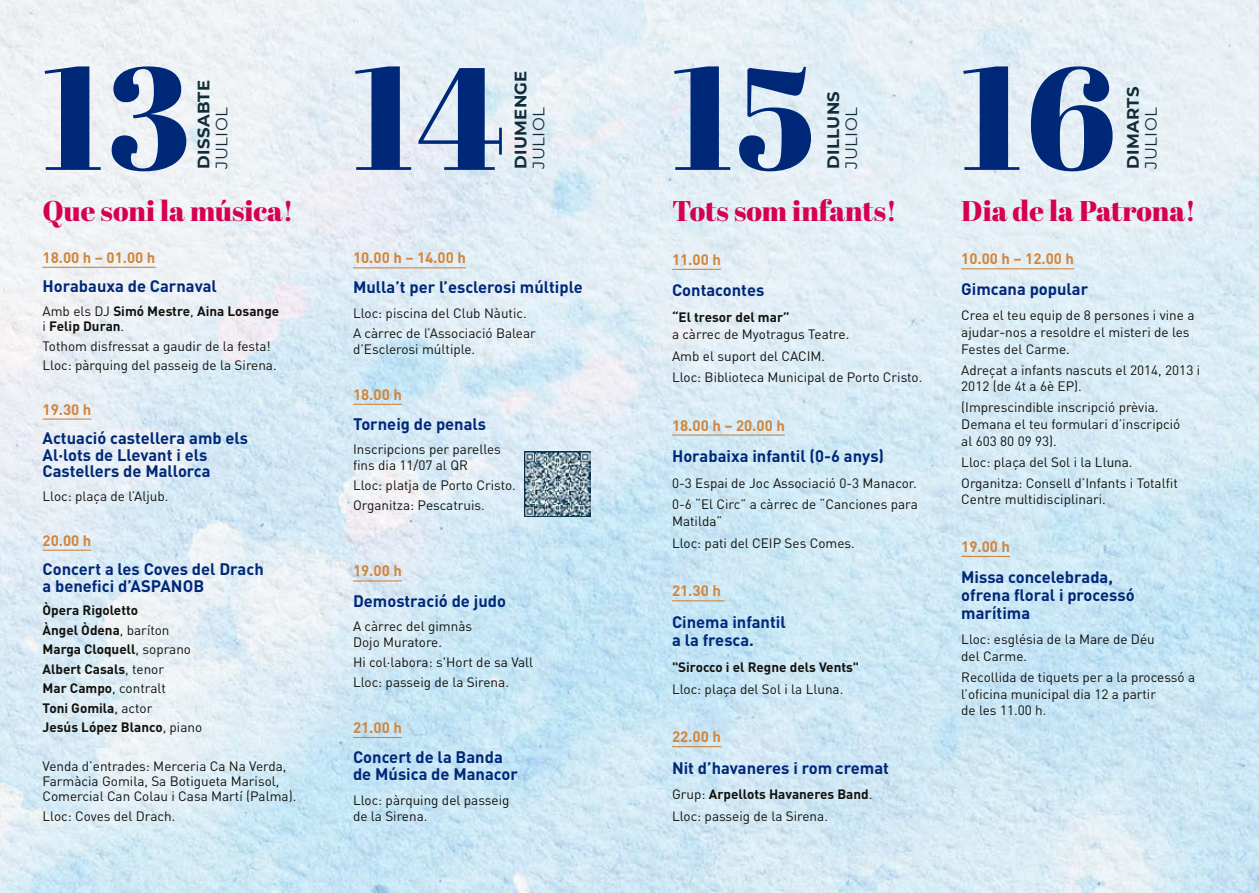
<style>
.page{position:relative;width:1259px;height:893px;background:#fff}
.page>*{position:absolute;margin:0;border:0;box-sizing:border-box;transform-origin:0 0}
.t1{font:145.5px "Abril Fatface";letter-spacing:.02em;color:#002879}
.t2{font:28.5px "Abril Fatface";color:#d50050}
.t3{font:700 16.5px/16.6px "DIN";color:#002879}
.t4{font:700 16.5px "Montserrat";letter-spacing:.02em;color:#112d3a}
.t5{font:16.5px "Montserrat";letter-spacing:.02em;color:#112d3a}
.t6{font:700 15px "DIN";color:#d2853b}
.t7{font:13.5px/16.6px "DIN";color:#12120d}
.t8{font:700 13.5px/19.5px "DIN";color:#12120d}
.s1{font-weight:400}
.s2{font-weight:700}
</style>
<div class="page">
<img style="left:0;top:0;width:1259px;height:893px">
<hr style="left:961px;top:268px;width:113px;height:1px;background:#d2853b">
<hr style="left:961px;top:556px;width:49px;height:1px;background:#d2853b">
<hr style="left:353px;top:267px;width:113px;height:1px;background:#d2853b">
<hr style="left:353px;top:404px;width:49px;height:1px;background:#d2853b">
<hr style="left:353px;top:580px;width:49px;height:1px;background:#d2853b">
<hr style="left:353px;top:737px;width:49px;height:1px;background:#d2853b">
<hr style="left:672px;top:269px;width:49px;height:1px;background:#d2853b">
<hr style="left:672px;top:434px;width:113px;height:2px;background:#d2853b">
<hr style="left:672px;top:600px;width:52px;height:1px;background:#d2853b">
<hr style="left:672px;top:746px;width:49px;height:1px;background:#d2853b">
<hr style="left:43px;top:267px;width:112px;height:1px;background:#d2853b">
<hr style="left:43px;top:418px;width:48px;height:2px;background:#d2853b">
<hr style="left:43px;top:550px;width:48px;height:1px;background:#d2853b">
<img style="left:524px;top:451px;width:66px;height:66px">
<h1 class="t1" style="left:43px;top:16px;width:150px">13</h1>
<p class="t4" style="left:192px;top:169px;width:90px;rotate:-90deg">DISSABTE</p>
<p class="t5" style="left:210px;top:169px;width:63px;rotate:-90deg">JULIOL</p>
<h2 class="t2" style="left:43px;top:190px;width:252px">Que soni la música!</h2>
<p class="t6" style="left:43px;top:248px;width:114px">18.00 h – 01.00 h</p>
<p class="t3" style="left:43px;top:277px;width:176px">Horabauxa de Carnaval</p>
<p class="t8" style="left:43px;top:303px;width:238px;line-height:15.1px"><span class="s1">Amb els DJ</span> Simó Mestre<span class="s1">,</span> Aina Losange <span class="s1">i</span> Felip Duran<span class="s1">.</span></p>
<p class="t7" style="left:43px;top:336px;width:236px;line-height:19.5px">Tothom disfressat a gaudir de la festa!<br>Lloc: pàrquing del passeig de la Sirena.</p>
<p class="t6" style="left:43px;top:399px;width:50px">19.30 h</p>
<p class="t3" style="left:43px;top:429px;width:207px">Actuació castellera amb els<br>Al·lots de Llevant i els<br>Castellers de Mallorca</p>
<p class="t7" style="left:43px;top:488px;width:127px">Lloc: plaça de l’Aljub.</p>
<p class="t6" style="left:43px;top:530px;width:50px">20.00 h</p>
<p class="t3" style="left:43px;top:560px;width:223px">Concert a les Coves del Drach a benefici d’ASPANOB</p>
<p class="t8" style="left:43px;top:600px;width:161px">Òpera Rigoletto<br>Àngel Òdena<span class="s1">, baríton<br></span>Marga Cloquell<span class="s1">, soprano<br></span>Albert Casals<span class="s1">, tenor<br></span>Mar Campo<span class="s1">, contralt<br></span>Toni Gomila<span class="s1">, actor<br></span>Jesús López Blanco<span class="s1">, piano</span></p>
<p class="t7" style="left:43px;top:758px;width:255px;line-height:15.1px">Venda d’entrades: Merceria Ca Na Verda,<br>Farmàcia Gomila, Sa Botigueta Marisol,<br>Comercial Can Colau i Casa Martí (Palma).</p>
<p class="t7" style="left:43px;top:807px;width:134px">Lloc: Coves del Drach.</p>
<h1 class="t1" style="left:353px;top:16px;width:154px">14</h1>
<p class="t4" style="left:508px;top:169px;width:100px;rotate:-90deg">DIUMENGE</p>
<p class="t5" style="left:527px;top:169px;width:63px;rotate:-90deg">JULIOL</p>
<p class="t6" style="left:353px;top:248px;width:114px">10.00 h – 14.00 h</p>
<p class="t3" style="left:353px;top:278px;width:231px">Mulla’t per l’esclerosi múltiple</p>
<p class="t7" style="left:353px;top:303px;width:184px;line-height:20.1px">Lloc: piscina del Club Nàutic.<br>A càrrec de l’Associació Balear</p>
<p class="t7" style="left:353px;top:340px;width:124px">d’Esclerosi múltiple.</p>
<p class="t6" style="left:353px;top:385px;width:50px">18.00 h</p>
<p class="t3" style="left:353px;top:415px;width:135px">Torneig de penals</p>
<p class="t7" style="left:353px;top:441px;width:149px;line-height:15.9px">Inscripcions per parelles fins dia 11/07 al QR</p>
<p class="t7" style="left:353px;top:475px;width:164px;line-height:20.1px">Lloc: platja de Porto Cristo.<br>Organitza: Pescatruis.</p>
<p class="t6" style="left:353px;top:561px;width:50px">19.00 h</p>
<p class="t3" style="left:353px;top:592px;width:154px">Demostració de judo</p>
<p class="t7" style="left:353px;top:618px;width:121px;line-height:15.9px">A càrrec del gimnàs<br>Dojo Muratore.</p>
<p class="t7" style="left:353px;top:652px;width:182px;line-height:20.1px">Hi col·labora: s'Hort de sa Vall<br>Lloc: passeig de la Sirena.</p>
<p class="t6" style="left:353px;top:718px;width:50px">21.00 h</p>
<p class="t3" style="left:353px;top:748px;width:166px;line-height:17.4px">Concert de la Banda de Música de Manacor</p>
<p class="t7" style="left:353px;top:792px;width:158px;line-height:15.9px">Lloc: pàrquing del passeig de la Sirena.</p>
<h1 class="t1" style="left:672px;top:16px;width:145px">15</h1>
<p class="t4" style="left:821px;top:169px;width:79px;rotate:-90deg">DILLUNS</p>
<p class="t5" style="left:840px;top:169px;width:63px;rotate:-90deg">JULIOL</p>
<h2 class="t2" style="left:672px;top:190px;width:226px">Tots som infants!</h2>
<p class="t6" style="left:672px;top:250px;width:50px">11.00 h</p>
<p class="t3" style="left:672px;top:281px;width:94px">Contacontes</p>
<p class="t8" style="left:672px;top:307px;width:119px">“El tresor del mar”</p>
<p class="t7" style="left:672px;top:323px;width:252px;line-height:21.5px">a càrrec de Myotragus Teatre.<br>Amb el suport del CACIM.<br>Lloc: Biblioteca Municipal de Porto Cristo.</p>
<p class="t6" style="left:672px;top:415px;width:114px">18.00 h – 20.00 h</p>
<p class="t3" style="left:672px;top:447px;width:214px">Horabaixa infantil (0-6 anys)</p>
<p class="t7" style="left:672px;top:472px;width:247px;line-height:21.5px">0-3 Espai de Joc Associació 0-3 Manacor.<br>0-6 “El Circ” a càrrec de “Canciones para</p>
<p class="t7" style="left:672px;top:510px;width:184px;line-height:21.5px">Matilda”<br>Lloc: pati del CEIP Ses Comes.</p>
<p class="t6" style="left:672px;top:581px;width:50px">21.30 h</p>
<p class="t3" style="left:672px;top:612px;width:115px;line-height:18.8px">Cinema infantil a la fresca.</p>
<p class="t8" style="left:672px;top:657px;width:189px">"Sirocco i el Regne dels Vents"</p>
<p class="t7" style="left:672px;top:680px;width:173px">Lloc: plaça del Sol i la Lluna.</p>
<p class="t6" style="left:672px;top:727px;width:50px">22.00 h</p>
<p class="t3" style="left:672px;top:759px;width:218px">Nit d’havaneres i rom cremat</p>
<p class="t7" style="left:672px;top:783px;width:202px;line-height:21.5px">Grup: <span class="s2">Arpellots Havaneres Band</span>.<br>Lloc: passeig de la Sirena.</p>
<h1 class="t1" style="left:961px;top:16px;width:156px">16</h1>
<p class="t4" style="left:1121px;top:169px;width:84px;rotate:-90deg">DIMARTS</p>
<p class="t5" style="left:1139px;top:169px;width:63px;rotate:-90deg">JULIOL</p>
<h2 class="t2" style="left:961px;top:190px;width:236px">Dia de la Patrona!</h2>
<p class="t6" style="left:961px;top:249px;width:114px">10.00 h – 12.00 h</p>
<p class="t3" style="left:961px;top:280px;width:129px">Gimcana popular</p>
<p class="t7" style="left:961px;top:307px;width:235px">Crea el teu equip de 8 persones i vine a ajudar-nos a resoldre el misteri de les<br>Festes del Carme.</p>
<p class="t7" style="left:961px;top:361px;width:240px">Adreçat a infants nascuts el 2014, 2013 i<br>2012 (de 4t a 6è EP).</p>
<p class="t7" style="left:961px;top:399px;width:220px">(Imprescindible inscripció prèvia.<br>Demana el teu formulari d’inscripció al 603 80 09 93).</p>
<p class="t7" style="left:961px;top:451px;width:218px;line-height:21px">Lloc: plaça del Sol i la Lluna.<br>Organitza: Consell d’Infants i Totalfit</p>
<p class="t7" style="left:961px;top:491px;width:146px">Centre multidisciplinari.</p>
<p class="t6" style="left:961px;top:537px;width:50px">19.00 h</p>
<p class="t3" style="left:961px;top:567px;width:175px;line-height:18.1px">Missa concelebrada, ofrena floral i processó marítima</p>
<p class="t7" style="left:961px;top:631px;width:195px">Lloc: església de la Mare de Déu del Carme.</p>
<p class="t7" style="left:961px;top:669px;width:235px">Recollida de tiquets per a la processó a l’oficina municipal dia 12 a partir<br>de les 11.00 h.</p>
</div>
